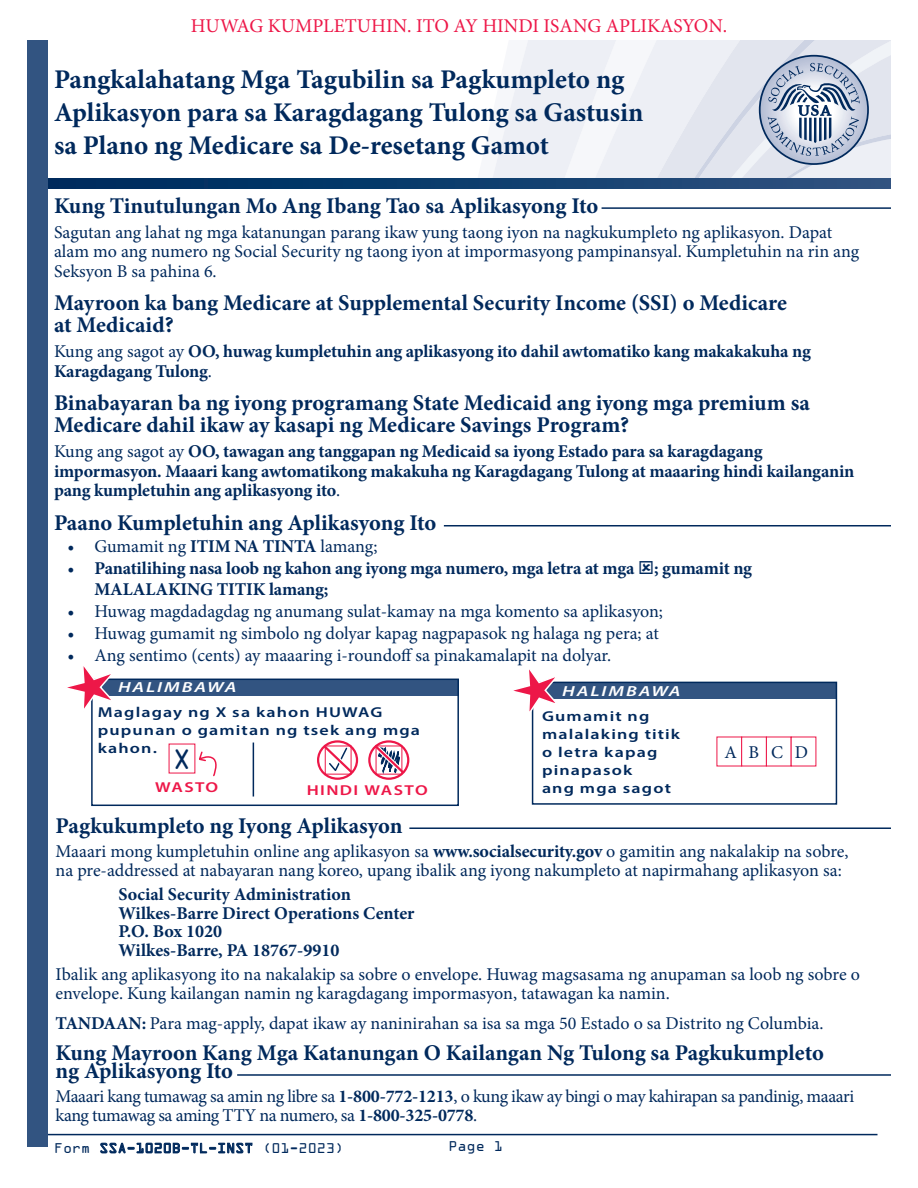
<style>
.page{position:relative;width:918px;height:1188px;background:#fff}
.page>*{position:absolute;margin:0;border:0;box-sizing:border-box;transform-origin:0 0}
.t1{font:30px "OCRA Extended";color:#00295c}
.Instructions_Title{font:700 27px/33px "Minion Pro";color:#00295c}
.Intructions_header{font:700 22.5px/21.8px "Minion Pro";letter-spacing:-.005em;color:#00295c}
.t2{font:19.5px "Minion Pro";color:#ed1748}
.Body_2{font:18px/19.5px "Minion Pro";letter-spacing:-.005em;color:#00295c}
.Body_2-2{font:700 18px/19.5px "Minion Pro";letter-spacing:-.01em;color:#00295c}
.Body_2-3{font:18px/18.8px "Minion Pro";letter-spacing:-.025em;color:#00295c}
.Address{font:700 18px "Minion Pro";color:#00295c}
.EX_Numbers{font:18px "Minion Pro";color:#00295c}
.t3{font:15px "OCRA Extended";color:#00295c}
.EX_H{font:italic 600 14.7px "Myriad Pro";letter-spacing:.1em;color:#fff;scale:1.33 1}
.Ex_P{font:600 14.4px/18px "Myriad Pro";letter-spacing:.065em;color:#00295c;scale:1.25 1}
.Correct{font:600 14.4px "Myriad Pro";letter-spacing:.075em;color:#ed1748;scale:1.25 1}
.s1{font-weight:400}
.s2{font-weight:700}
</style>
<div class="page">
<hr style="left:253px;top:743px;width:1px;height:54px;background:#00295c">
<div style="left:93px;top:679px;width:365px;height:16px;background:#325481"></div>
<div style="left:91px;top:679px;width:368px;height:127px;border:2px solid #00295c"></div>
<svg style="left:67px;top:666px;width:52px;height:50px"></svg>
<svg style="left:199px;top:751px;width:18px;height:26px"></svg>
<svg style="left:371px;top:740px;width:39px;height:40px"></svg>
<div style="left:317px;top:740px;width:41px;height:40px;border:2px solid #ed1748;border-radius:50%"></div>
<div style="left:368px;top:740px;width:41px;height:40px;border:2px solid #ed1748;border-radius:50%"></div>
<svg style="left:318px;top:740px;width:40px;height:39px"></svg>
<div style="left:533px;top:682px;width:303px;height:17px;background:#325481"></div>
<div style="left:532px;top:682px;width:305px;height:123px;border:2px solid #00295c"></div>
<svg style="left:513px;top:669px;width:50px;height:51px"></svg>
<div style="left:741px;top:737px;width:26px;height:29px;background:#fff;border:1px solid #ed1748"></div>
<div style="left:766px;top:737px;width:26px;height:29px;background:#fff;border:1px solid #ed1748"></div>
<div style="left:791px;top:737px;width:25px;height:29px;background:#fff"></div>
<hr style="left:602px;top:207px;width:289px;height:2px;background:#00295c">
<hr style="left:444px;top:525px;width:447px;height:1px;background:#00295c">
<hr style="left:409px;top:827px;width:482px;height:2px;background:#00295c">
<hr style="left:237px;top:1074px;width:654px;height:2px;background:#00295c">
<hr style="left:40px;top:1134px;width:838px;height:1px;background:#00295c">
<svg style="left:47px;top:179px;width:844px;height:10px;background:#0d3b6b"></svg>
<svg style="left:476px;top:40px;width:415px;height:143px"></svg>
<div style="left:27px;top:40px;width:20px;height:1108px;background:#325481"></div>
<p class="t2" style="left:191px;top:13px;width:538px">HUWAG KUMPLETUHIN. ITO AY HINDI ISANG APLIKASYON.</p>
<h2 class="Instructions_Title" style="left:54px;top:62px;width:591px">Pangkalahatang Mga Tagubilin sa Pagkumpleto ng<br>Aplikasyon para sa Karagdagang Tulong sa Gastusin sa Plano ng Medicare sa De-resetang Gamot</h2>
<p class="Intructions_header" style="left:54px;top:194px;width:546px">Kung Tinutulungan Mo Ang Ibang Tao sa Aplikasyong Ito</p>
<p class="Body_2" style="left:54px;top:222px;width:807px">Sagutan ang lahat ng mga katanungan parang ikaw yung taong iyon na nagkukumpleto ng aplikasyon. Dapat alam mo ang numero ng Social Security ng taong iyon at impormasyong pampinansyal. Kumpletuhin na rin ang<br>Seksyon B sa pahina 6.</p>
<p class="Intructions_header" style="left:54px;top:292px;width:735px">Mayroon ka bang Medicare at Supplemental Security Income (SSI) o Medicare at Medicaid?</p>
<p class="Body_2-2" style="left:54px;top:341px;width:758px"><span class="s1">Kung ang sagot ay</span> OO, huwag kumpletuhin ang aplikasyong ito dahil awtomatiko kang makakakuha ng<br>Karagdagang Tulong<span class="s1">.</span></p>
<p class="Intructions_header" style="left:54px;top:392px;width:757px">Binabayaran ba ng iyong programang State Medicaid ang iyong mga premium sa<br>Medicare dahil ikaw ay kasapi ng Medicare Savings Program?</p>
<p class="Body_2-2" style="left:54px;top:441px;width:802px"><span class="s1">Kung ang sagot ay</span> OO, tawagan ang tanggapan ng Medicaid sa iyong Estado para sa karagdagang impormasyon. Maaari kang awtomatikong makakuha ng Karagdagang Tulong at maaaring hindi kailanganin pang kumpletuhin ang aplikasyong ito<span class="s1">.</span></p>
<p class="Intructions_header" style="left:54px;top:512px;width:384px">Paano Kumpletuhin ang Aplikasyong Ito</p>
<p class="Body_2" style="left:68px;top:536px;width:311px">• Gumamit ng <span class="s2">ITIM NA TINTA</span> lamang;</p>
<p class="Body_2-2" style="left:94px;top:557px;width:659px;line-height:21.8px;text-indent:-27px"><span class="s1">•</span> Panatilihing nasa loob ng kahon ang iyong mga numero, mga letra at mga ; gumamit ng<br>MALALAKING TITIK lamang;</p>
<p class="Body_2" style="left:68px;top:602px;width:597px">• Huwag magdadagdag ng anumang sulat-kamay na mga komento sa aplikasyon;</p>
<p class="Body_2" style="left:68px;top:623px;width:593px">• Huwag gumamit ng simbolo ng dolyar kapag nagpapasok ng halaga ng pera; at</p>
<p class="Body_2" style="left:68px;top:645px;width:545px">• Ang sentimo (cents) ay maaaring i-roundoff sa pinakamalapit na dolyar.</p>
<p class="EX_H" style="left:118px;top:678px;width:90px">HALIMBAWA</p>
<p class="Ex_P" style="left:98px;top:703px;width:259px">Maglagay ng X sa kahon HUWAG pupunan o gamitan ng tsek ang mga kahon.</p>
<p class="EX_H" style="left:562px;top:682px;width:90px">HALIMBAWA</p>
<p class="Ex_P" style="left:542px;top:707px;width:112px">Gumamit ng malalaking titik o letra kapag pinapasok<br>ang mga sagot</p>
<p class="EX_Numbers" style="left:724px;top:740px;width:85px">ABCD</p>
<h1 class="t1" style="left:173px;top:743px;width:20px">X</h1>
<p class="Correct" style="left:155px;top:778px;width:52px">WASTO</p>
<p class="Correct" style="left:307px;top:781px;width:98px">HINDI WASTO</p>
<p class="Intructions_header" style="left:56px;top:815px;width:349px">Pagkukumpleto ng Iyong Aplikasyon</p>
<p class="Body_2" style="left:56px;top:842px;width:794px;line-height:18.8px">Maaari mong kumpletuhin online ang aplikasyon sa <span class="s2">www.socialsecurity.gov</span> o gamitin ang nakalakip na sobre, na pre-addressed at nabayaran nang koreo, upang ibalik ang iyong nakumpleto at napirmahang aplikasyon sa:</p>
<p class="Address" style="left:119px;top:882px;width:234px">Social Security Administration</p>
<p class="Address" style="left:119px;top:900px;width:297px">Wilkes-Barre Direct Operations Center</p>
<p class="Address" style="left:119px;top:919px;width:105px">P.O. Box 1020</p>
<p class="Address" style="left:119px;top:938px;width:222px">Wilkes-Barre, PA 18767-9910</p>
<p class="Body_2" style="left:56px;top:965px;width:806px;line-height:18.8px">Ibalik ang aplikasyong ito na nakalakip sa sobre o envelope. Huwag magsasama ng anupaman sa loob ng sobre o envelope. Kung kailangan namin ng karagdagang impormasyon, tatawagan ka namin.</p>
<p class="Body_2" style="left:56px;top:1013px;width:769px"><span class="s2">TANDAAN:</span> Para mag-apply, dapat ikaw ay naninirahan sa isa sa mga 50 Estado o sa Distrito ng Columbia.</p>
<p class="Intructions_header" style="left:56px;top:1043px;width:770px;line-height:18.8px">Kung Mayroon Kang Mga Katanungan O Kailangan Ng Tulong sa Pagkukumpleto ng Aplikasyong Ito</p>
<p class="Body_2-3" style="left:56px;top:1087px;width:800px">Maaari kang tumawag sa amin ng libre sa <span class="s2">1-800-772-1213</span>, o kung ikaw ay bingi o may kahirapan sa pandinig, maaari kang tumawag sa aming TTY na numero, sa <span class="s2">1-800-325-0778</span>.</p>
<p class="t3" style="left:54px;top:1140px;width:291px">Form SSA-1020B-TL-INST (01-2023)</p>
<p class="t3" style="left:449px;top:1138px;width:56px">Page 1</p>
</div>
